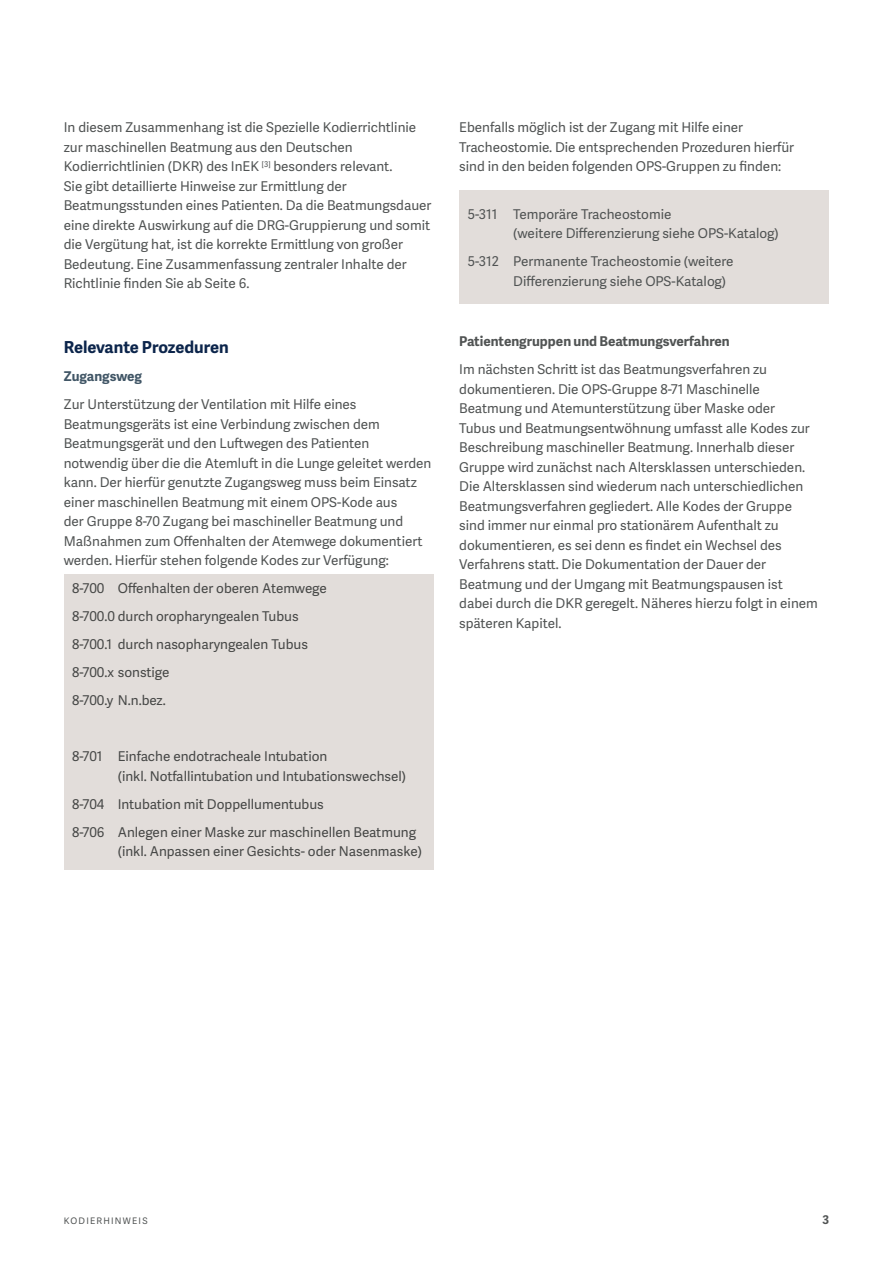
<style>
.page{position:relative;width:893px;height:1263px;background:#fff}
.page>*{position:absolute;margin:0;border:0;box-sizing:border-box;transform-origin:0 0}
.t1{font:700 16.5px "Adelle Sans";letter-spacing:-.01em;color:#0c254b}
.t2{font:13.5px/19.5px "Adelle Sans";color:#505353}
.t3{font:700 13.5px "Adelle Sans";color:#505353}
.t4{font:700 13.5px "Adelle Sans";letter-spacing:-.005em;color:#415666}
.t5{font:700 12px "Adelle Sans";color:#505353}
.t6{font:9px "Adelle Sans";letter-spacing:.135em;color:#505353}
</style>
<div class="page">
<div style="left:64px;top:574px;width:370px;height:296px;background:#e2ddda"></div>
<div style="left:459px;top:191px;width:370px;height:113px;background:#e2ddda"></div>
<p class="t2" style="left:64px;top:117px;width:369px">In diesem Zusammenhang ist die Spezielle Kodierrichtlinie zur maschinellen Beatmung aus den Deutschen Kodierrichtlinien (DKR) des InEK <sup>[3]</sup> besonders relevant.<br>Sie gibt detaillierte Hinweise zur Ermittlung der Beatmungsstunden eines Patienten. Da die Beatmungsdauer eine direkte Auswirkung auf die DRG-Gruppierung und somit die Vergütung hat, ist die korrekte Ermittlung von großer Bedeutung. Eine Zusammenfassung zentraler Inhalte der Richtlinie finden Sie ab Seite 6.</p>
<p class="t1" style="left:64px;top:335px;width:166px">Relevante Prozeduren</p>
<p class="t4" style="left:64px;top:367px;width:80px">Zugangsweg</p>
<p class="t2" style="left:64px;top:394px;width:369px">Zur Unterstützung der Ventilation mit Hilfe eines Beatmungsgeräts ist eine Verbindung zwischen dem Beatmungsgerät und den Luftwegen des Patienten notwendig über die die Atemluft in die Lunge geleitet werden kann. Der hierfür genutzte Zugangsweg muss beim Einsatz einer maschinellen Beatmung mit einem OPS-Kode aus<br>der Gruppe 8-70 Zugang bei maschineller Beatmung und Maßnahmen zum Offenhalten der Atemwege dokumentiert werden. Hierfür stehen folgende Kodes zur Verfügung:</p>
<p class="t2" style="left:72px;top:574px;width:256px;line-height:28px">8-700 Offenhalten der oberen Atemwege<br>8-700.0 durch oropharyngealen Tubus<br>8-700.1 durch nasopharyngealen Tubus<br>8-700.x sonstige<br>8-700.y N.n.bez.</p>
<p class="t2" style="left:118px;top:746px;width:290px;text-indent:-45px">8-701 Einfache endotracheale Intubation<br>(inkl. Notfallintubation und Intubationswechsel)</p>
<p class="t2" style="left:72px;top:789px;width:345px;line-height:28px">8-704 Intubation mit Doppellumentubus<br>8-706 Anlegen einer Maske zur maschinellen Beatmung</p>
<p class="t2" style="left:118px;top:841px;width:306px">(inkl. Anpassen einer Gesichts- oder Nasenmaske)</p>
<p class="t2" style="left:459px;top:117px;width:336px">Ebenfalls möglich ist der Zugang mit Hilfe einer<br>Tracheostomie. Die entsprechenden Prozeduren hierfür sind in den beiden folgenden OPS-Gruppen zu finden:</p>
<p class="t2" style="left:513px;top:204px;width:267px;text-indent:-45px">5-311 Temporäre Tracheostomie<br>(weitere Differenzierung siehe OPS-Katalog)</p>
<p class="t2" style="left:513px;top:251px;width:222px;text-indent:-45px">5-312 Permanente Tracheostomie (weitere<br>Differenzierung siehe OPS-Katalog)</p>
<p class="t3" style="left:459px;top:332px;width:272px">Patientengruppen und Beatmungsverfahren</p>
<p class="t2" style="left:459px;top:359px;width:360px">Im nächsten Schritt ist das Beatmungsverfahren zu dokumentieren. Die OPS-Gruppe 8-71 Maschinelle Beatmung und Atemunterstützung über Maske oder<br>Tubus und Beatmungsentwöhnung umfasst alle Kodes zur Beschreibung maschineller Beatmung. Innerhalb dieser Gruppe wird zunächst nach Altersklassen unterschieden.<br>Die Altersklassen sind wiederum nach unterschiedlichen Beatmungsverfahren gegliedert. Alle Kodes der Gruppe sind immer nur einmal pro stationärem Aufenthalt zu dokumentieren, es sei denn es findet ein Wechsel des Verfahrens statt. Die Dokumentation der Dauer der Beatmung und der Umgang mit Beatmungspausen ist dabei durch die DKR geregelt. Näheres hierzu folgt in einem späteren Kapitel.</p>
<p class="t6" style="left:64px;top:1215px;width:85px">KODIERHINWEIS</p>
<p class="t5" style="left:822px;top:1211px;width:8px">3</p>
</div>
